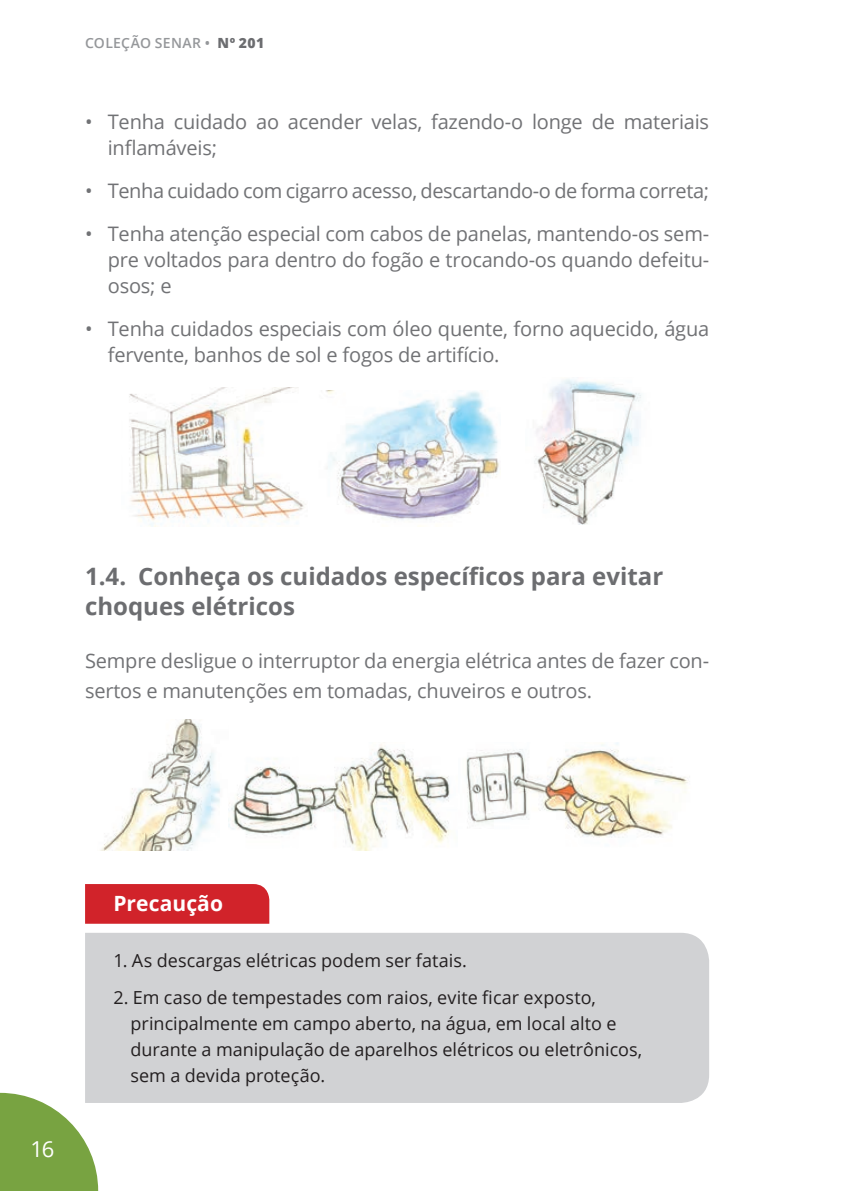
<style>
.page{position:relative;width:853px;height:1191px;background:#fff}
.page>*{position:absolute;margin:0;border:0;box-sizing:border-box;transform-origin:0 0}
.t1{font:700 24px/30px "Open Sans";color:#6c6d70}
.t2{font:22px "Open Sans";color:#fff}
.t3{font:700 21px "Open Sans";letter-spacing:.005em;color:#fff}
.t4{font:20px/26px "Open Sans";letter-spacing:-.01em;color:#717275}
.t5{font:18px/26px "Open Sans";color:#231f20}
.t6{font:600 14px "Open Sans";letter-spacing:.025em;color:#95979a}
.s1{font-weight:800;color:#6c6d70}
</style>
<div class="page">
<img style="left:129px;top:387px;width:177px;height:139px">
<img style="left:326px;top:390px;width:173px;height:130px">
<img style="left:534px;top:379px;width:107px;height:146px">
<img style="left:101px;top:719px;width:119px;height:131px">
<img style="left:228px;top:742px;width:460px;height:108px">
<div style="left:85px;top:933px;width:624px;height:170px;background:#d1d2d4"></div>
<div style="left:85px;top:884px;width:184px;height:39px;background:#d1232a"></div>
<svg style="left:0;top:1090px;width:100px;height:101px"></svg>
<p class="t6" style="left:85px;top:33px;width:181px">COLEÇÃO SENAR • <span class="s1">Nº 201</span></p>
<p class="t4" style="left:108px;top:108px;width:602px;text-indent:-23px">• Tenha cuidado ao acender velas, fazendo-o longe de materiais inflamáveis;</p>
<p class="t4" style="left:85px;top:177px;width:625px">• Tenha cuidado com cigarro acesso, descartando-o de forma correta;</p>
<p class="t4" style="left:108px;top:220px;width:602px;text-align:justify;text-indent:-23px">• Tenha atenção especial com cabos de panelas, mantendo-os sem&shy;pre voltados para dentro do fogão e trocando-os quando defeitu&shy;osos; e</p>
<p class="t4" style="left:108px;top:315px;width:603px;text-indent:-23px">• Tenha cuidados especiais com óleo quente, forno aquecido, água fervente, banhos de sol e fogos de artifício.</p>
<p class="t1" style="left:85px;top:561px;width:579px">1.4. Conheça os cuidados específicos para evitar choques elétricos</p>
<p class="t4" style="left:85px;top:645px;width:625px;line-height:30px">Sempre desligue o interruptor da energia elétrica antes de fazer con&shy;sertos e manutenções em tomadas, chuveiros e outros.</p>
<p class="t2" style="left:31px;top:1133px;width:25px">16</p>
<p class="t3" style="left:113px;top:889px;width:111px">Precaução</p>
<p class="t5" style="left:113px;top:947px;width:355px">1. As descargas elétricas podem ser fatais.</p>
<p class="t5" style="left:130px;top:984px;width:513px;text-indent:-17px">2. Em caso de tempestades com raios, evite ficar exposto, principalmente em campo aberto, na água, em local alto e durante a manipulação de aparelhos elétricos ou eletrônicos, sem a devida proteção.</p>
</div>
